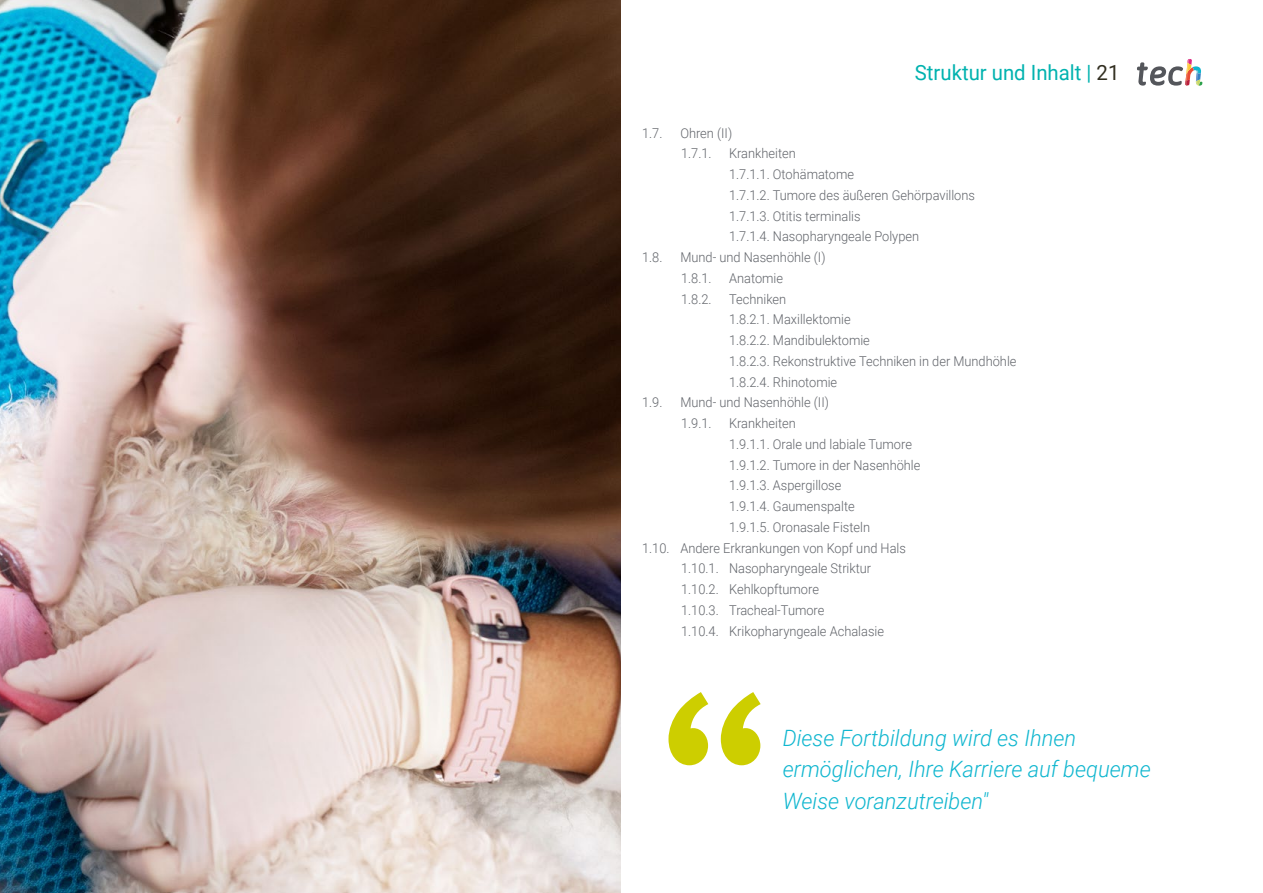
<style>
.page{position:relative;width:1263px;height:893px;background:#fff}
.page>*{position:absolute;margin:0;border:0;box-sizing:border-box;transform-origin:0 0}
.t1{font:italic 300 22.5px/31.5px "Roboto";color:#0fb6cf}
.t2{font:21px "Roboto";color:#00b2af}
.t3{font:300 13.5px/20.7px "Roboto";color:#61646a;scale:.95 1}
.s1{color:#312e20}
</style>
<div class="page">
<img style="left:0;top:0;width:621px;height:893px">
<svg style="left:668px;top:692px;width:93px;height:73px"></svg>
<svg style="left:1137px;top:59px;width:65px;height:27px"></svg>
<h2 class="t2" style="left:915px;top:57px;width:206px">Struktur und Inhalt | <span class="s1">21</span></h2>
<p class="t3" style="left:642px;top:122px;width:23px">1.7.</p>
<p class="t3" style="left:680px;top:122px;width:56px">Ohren (II)<br>1.7.1.</p>
<p class="t3" style="left:729px;top:143px;width:260px">Krankheiten<br>1.7.1.1. Otohämatome<br>1.7.1.2. Tumore des äußeren Gehörpavillons<br>1.7.1.3. Otitis terminalis<br>1.7.1.4. Nasopharyngeale Polypen</p>
<p class="t3" style="left:642px;top:247px;width:23px">1.8.</p>
<p class="t3" style="left:680px;top:247px;width:154px">Mund- und Nasenhöhle (I)<br>1.8.1.</p>
<p class="t3" style="left:729px;top:267px;width:58px">Anatomie</p>
<p class="t3" style="left:681px;top:288px;width:34px">1.8.2.</p>
<p class="t3" style="left:729px;top:288px;width:304px">Techniken<br>1.8.2.1. Maxillektomie<br>1.8.2.2. Mandibulektomie<br>1.8.2.3. Rekonstruktive Techniken in der Mundhöhle<br>1.8.2.4. Rhinotomie</p>
<p class="t3" style="left:642px;top:392px;width:23px">1.9.</p>
<p class="t3" style="left:680px;top:392px;width:158px">Mund- und Nasenhöhle (II)<br>1.9.1.</p>
<p class="t3" style="left:729px;top:413px;width:72px">Krankheiten</p>
<p class="t3" style="left:729px;top:433px;width:194px">1.9.1.1. Orale und labiale Tumore</p>
<p class="t3" style="left:729px;top:454px;width:203px">1.9.1.2. Tumore in der Nasenhöhle</p>
<p class="t3" style="left:729px;top:475px;width:120px">1.9.1.3. Aspergillose</p>
<p class="t3" style="left:729px;top:496px;width:134px">1.9.1.4. Gaumenspalte</p>
<p class="t3" style="left:729px;top:516px;width:150px">1.9.1.5. Oronasale Fisteln</p>
<p class="t3" style="left:642px;top:537px;width:279px">1.10. Andere Erkrankungen von Kopf und Hals</p>
<p class="t3" style="left:681px;top:558px;width:202px">1.10.1. Nasopharyngeale Striktur</p>
<p class="t3" style="left:681px;top:579px;width:147px">1.10.2. Kehlkopftumore</p>
<p class="t3" style="left:681px;top:599px;width:152px">1.10.3. Tracheal-Tumore</p>
<p class="t3" style="left:681px;top:620px;width:215px">1.10.4. Krikopharyngeale Achalasie</p>
<h1 class="t1" style="left:783px;top:721px;width:369px">Diese Fortbildung wird es Ihnen ermöglichen, Ihre Karriere auf bequeme<br>Weise voranzutreiben"</h1>
</div>
